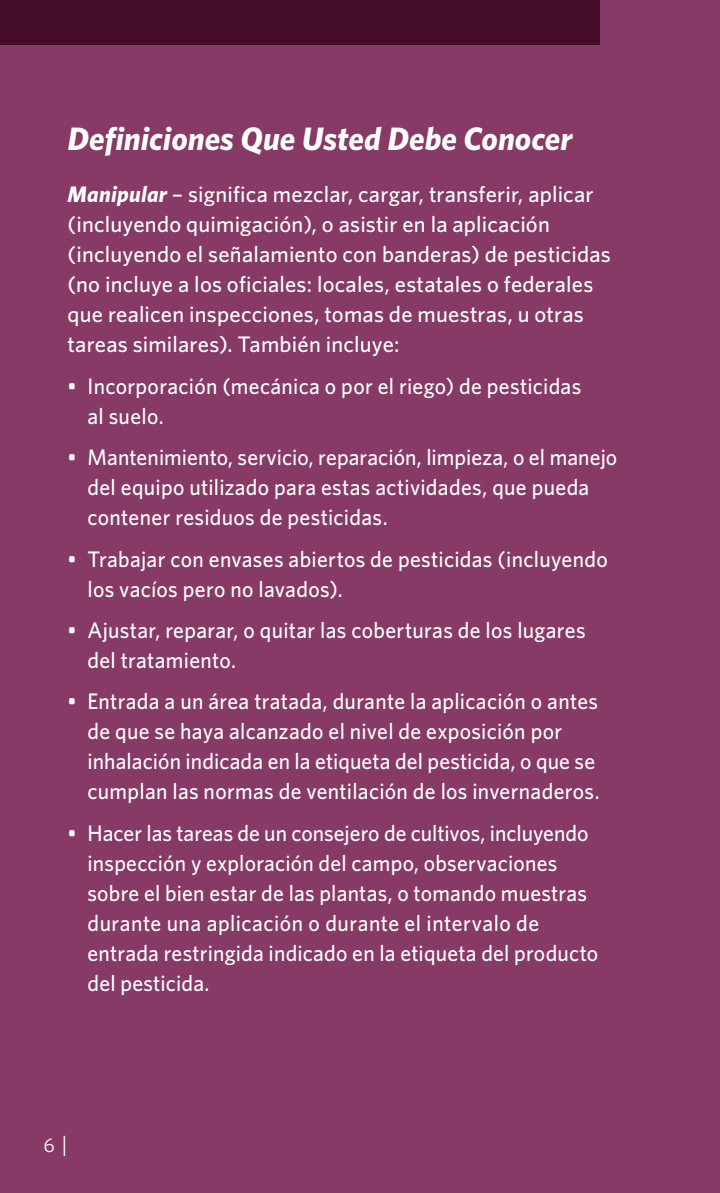
<style>
.page{position:relative;width:720px;height:1193px;background:#fff}
.page>*{position:absolute;margin:0;border:0;box-sizing:border-box;transform-origin:0 0}
.Back_Heading{font:italic 700 32.5px "Whitney";color:#fff}
.Back_Text{font:500 22.5px/30px "Whitney";letter-spacing:.01em;color:#fff;scale:.96 1}
.Back_Text-2{font:500 22.5px/30px "Whitney";letter-spacing:.01em;color:#fff;scale:1.12 1}
.t1{font:20px "Whitney";color:#fff}
.s1{font-weight:700;font-style:italic}
.s2{font-size:22.5px}
</style>
<div class="page">
<div style="left:0;top:0;width:720px;height:1192px;background:#863a65"></div>
<div style="left:0;top:0;width:600px;height:45px;background:#460d28"></div>
<p class="Back_Heading" style="left:68px;top:119px;width:506px">Definiciones Que Usted Debe Conocer</p>
<p class="Back_Text-2" style="left:67px;top:179px;width:487px"><span class="s1">Manipular</span> – significa mezclar, cargar, transferir, aplicar (incluyendo quimigación), o asistir en la aplicación (incluyendo el señalamiento con banderas) de pesticidas (no incluye a los oficiales: locales, estatales o federales que realicen inspecciones, tomas de muestras, u otras tareas similares). También incluye:</p>
<p class="Back_Text" style="left:88px;top:370px;width:516px;text-indent:-20px">• Incorporación (mecánica o por el riego) de pesticidas al suelo.</p>
<p class="Back_Text" style="left:88px;top:442px;width:553px;text-indent:-20px">• Mantenimiento, servicio, reparación, limpieza, o el manejo del equipo utilizado para estas actividades, que pueda contener residuos de pesticidas.</p>
<p class="Back_Text" style="left:88px;top:543px;width:544px;text-indent:-20px">• Trabajar con envases abiertos de pesticidas (incluyendo los vacíos pero no lavados).</p>
<p class="Back_Text" style="left:88px;top:614px;width:520px;text-indent:-20px">• Ajustar, reparar, o quitar las coberturas de los lugares del tratamiento.</p>
<p class="Back_Text" style="left:88px;top:686px;width:535px;text-indent:-20px">• Entrada a un área tratada, durante la aplicación o antes de que se haya alcanzado el nivel de exposición por inhalación indicada en la etiqueta del pesticida, o que se cumplan las normas de ventilación de los invernaderos.</p>
<p class="Back_Text" style="left:88px;top:817px;width:534px;text-indent:-20px">• Hacer las tareas de un consejero de cultivos, incluyendo inspección y exploración del campo, observaciones sobre el bien estar de las plantas, o tomando muestras durante una aplicación o durante el intervalo de entrada restringida indicado en la etiqueta del producto del pesticida.</p>
<p class="t1" style="left:43px;top:1133px;width:26px">6 <span class="s2">|</span></p>
</div>
